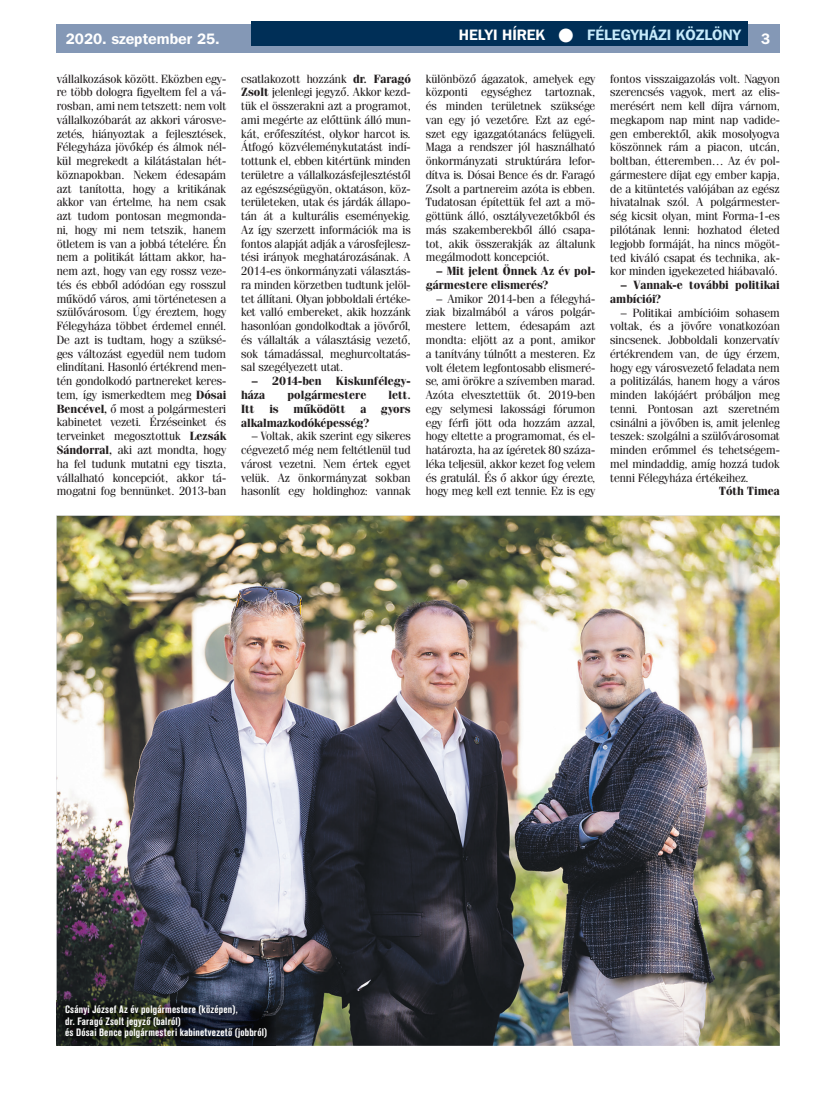
<style>
.page{position:relative;width:833px;height:1099px;background:#fff}
.page>*{position:absolute;margin:0;border:0;box-sizing:border-box;transform-origin:0 0}
.t1{font:700 15px "Franklin Gothic PFL";color:#c6eafa}
.t2{font:700 15px "Franklin Gothic PFL";color:#fff}
.t3{font:11.88px/13.8px "Fenice PFL";color:#231f20;text-align:justify}
.t4{font:700 11.88px/13.8px "Fenice PFL";color:#231f20}
.t5{font:700 10.62px/11.2px "Akzidenz Grotesk Cn PFL";color:#fff}
.s1{color:#fff}
.s2{font-weight:700}
</style>
<div class="page">
<div style="left:57px;top:25px;width:723px;height:28px;background:#8498b6"></div>
<div style="left:252px;top:21px;width:496px;height:25px;background:#002f57"></div>
<img style="left:57px;top:516px;width:723px;height:529px">
<img style="left:57px;top:1045px;width:218px;height:1px">
<img style="left:57px;top:1000px;width:218px;height:45px">
<p class="t2" style="left:66px;top:29px;width:155px">2020. szeptember 25.</p>
<p class="t1" style="left:459px;top:25px;width:283px"><span class="s1">HELYI HÍREK</span> <span class="s1">●</span> FÉLEGYHÁZI KÖZLÖNY</p>
<p class="t2" style="left:761px;top:29px;width:11px">3</p>
<p class="t3" style="left:57px;top:71px;width:171px">vállalkozások között. Eközben egy&shy;re több dologra figyeltem fel a vá&shy;rosban, ami nem tetszett: nem volt vállalkozóbarát az akkori városve&shy;zetés, hiányoztak a fejlesztések, Félegyháza jövőkép és álmok nél&shy;kül megrekedt a kilátástalan hét&shy;köznapokban. Nekem édesapám azt tanította, hogy a kritikának akkor van értelme, ha nem csak azt tudom pontosan megmonda&shy;ni, hogy mi nem tetszik, hanem ötletem is van a jobbá tételére. Én nem a politikát láttam akkor, ha&shy;nem azt, hogy van egy rossz veze&shy;tés és ebből adódóan egy rosszul működő város, ami történetesen a szülővárosom. Úgy éreztem, hogy Félegyháza többet érdemel ennél.<br>De azt is tudtam, hogy a szüksé&shy;ges változást egyedül nem tudom elindítani. Hasonló értékrend men&shy;tén gondolkodó partnereket keres&shy;tem, így ismerkedtem meg <span class="s2">Dósai Bencével,</span> ő most a polgármesteri kabinetet vezeti. Érzéseinket és terveinket megosztottuk <span class="s2">Lezsák Sándorral,</span> aki azt mondta, hogy ha fel tudunk mutatni egy tiszta, vállalható koncepciót, akkor tá&shy;mogatni fog bennünket. 2013-ban</p>
<p class="t3" style="left:241px;top:71px;width:171px">csatlakozott hozzánk <span class="s2">dr. Faragó Zsolt</span> jelenlegi jegyző. Akkor kezd&shy;tük el összerakni azt a programot, ami megérte az előttünk álló mun&shy;kát, erőfeszítést, olykor harcot is.<br>Átfogó közvéleménykutatást indí&shy;tottunk el, ebben kitértünk minden területre a vállalkozásfejlesztéstől az egészségügyön, oktatáson, köz&shy;területeken, utak és járdák állapo&shy;tán át a kulturális eseményekig.<br>Az így szerzett információk ma is fontos alapját adják a városfejlesz&shy;tési irányok meghatározásának. A 2014-es önkormányzati választás&shy;ra minden körzetben tudtunk jelöl&shy;tet állítani. Olyan jobboldali értéke&shy;ket valló embereket, akik hozzánk hasonlóan gondolkodtak a jövőről, és vállalták a választásig vezető, sok támadással, meghurcoltatás&shy;sal szegélyezett utat.</p>
<p class="t3" style="left:426px;top:71px;width:171px">különböző ágazatok, amelyek egy központi egységhez tartoznak, és minden területnek szüksége van egy jó vezetőre. Ezt az egé&shy;szet egy igazgatótanács felügyeli.<br>Maga a rendszer jól használható önkormányzati struktúrára lefor&shy;dítva is. Dósai Bence és dr. Faragó Zsolt a partnereim azóta is ebben.<br>Tudatosan építettük fel azt a mö&shy;göttünk álló, osztályvezetőkből és más szakemberekből álló csapa&shy;tot, akik összerakják az általunk megálmodott koncepciót.</p>
<p class="t4" style="left:426px;top:264px;width:171px;text-indent:11px">– Mit jelent Önnek Az év pol&shy;gármestere elismerés?</p>
<p class="t3" style="left:426px;top:291px;width:171px;text-indent:11px">– Amikor 2014-ben a félegyhá&shy;ziak bizalmából a város polgár&shy;mestere lettem, édesapám azt mondta: eljött az a pont, amikor a tanítvány túlnőtt a mesteren. Ez volt életem legfontosabb elismeré&shy;se, ami örökre a szívemben marad.<br>Azóta elvesztettük őt. 2019-ben egy selymesi lakossági fórumon egy férfi jött oda hozzám azzal, hogy eltette a programomat, és el&shy;határozta, ha az ígéretek 80 száza&shy;léka teljesül, akkor kezet fog velem és gratulál. És ő akkor úgy érezte, hogy meg kell ezt tennie. Ez is egy</p>
<p class="t3" style="left:610px;top:71px;width:171px">fontos visszaigazolás volt. Nagyon szerencsés vagyok, mert az elis&shy;merésért nem kell díjra várnom, megkapom nap mint nap vadide&shy;gen emberektől, akik mosolyogva köszönnek rám a piacon, utcán, boltban, étteremben… Az év pol&shy;gármestere díjat egy ember kapja, de a kitüntetés valójában az egész hivatalnak szól. A polgármester&shy;ség kicsit olyan, mint Forma-1-es pilótának lenni: hozhatod életed legjobb formáját, ha nincs mögöt&shy;ted kiváló csapat és technika, ak&shy;kor minden igyekezeted hiábavaló.</p>
<p class="t4" style="left:610px;top:278px;width:171px;text-indent:11px">– Vannak-e további politikai ambíciói?</p>
<p class="t3" style="left:610px;top:305px;width:171px;text-indent:11px">– Politikai ambícióim sohasem voltak, és a jövőre vonatkozóan sincsenek. Jobboldali konzervatív értékrendem van, de úgy érzem, hogy egy városvezető feladata nem a politizálás, hanem hogy a város minden lakójáért próbáljon meg tenni. Pontosan azt szeretném csinálni a jövőben is, amit jelenleg teszek: szolgálni a szülővárosomat minden erőmmel és tehetségem&shy;mel mindaddig, amíg hozzá tudok tenni Félegyháza értékeihez.</p>
<p class="t4" style="left:719px;top:484px;width:62px">Tóth Timea</p>
<p class="t4" style="left:241px;top:374px;width:171px;text-indent:11px">– 2014-ben Kiskunfélegy&shy;háza</p>
<p class="t4" style="left:287px;top:388px;width:80px">polgármestere</p>
<p class="t4" style="left:241px;top:388px;width:171px;text-align:justify;text-indent:147px">lett.<br>Itt is működött a gyors alkalmazkodóképesség?</p>
<p class="t3" style="left:241px;top:429px;width:171px;text-indent:11px">– Voltak, akik szerint egy sikeres cégvezető még nem feltétlenül tud várost vezetni. Nem értek egyet velük. Az önkormányzat sokban hasonlít egy holdinghoz: vannak</p>
<p class="t5" style="left:65px;top:1004px;width:204px">Csányi József Az év polgármestere (középen),<br>dr. Faragó Zsolt jegyző (balról)<br>és Dósai Bence polgármesteri kabinetvezető (jobbról)</p>
</div>
